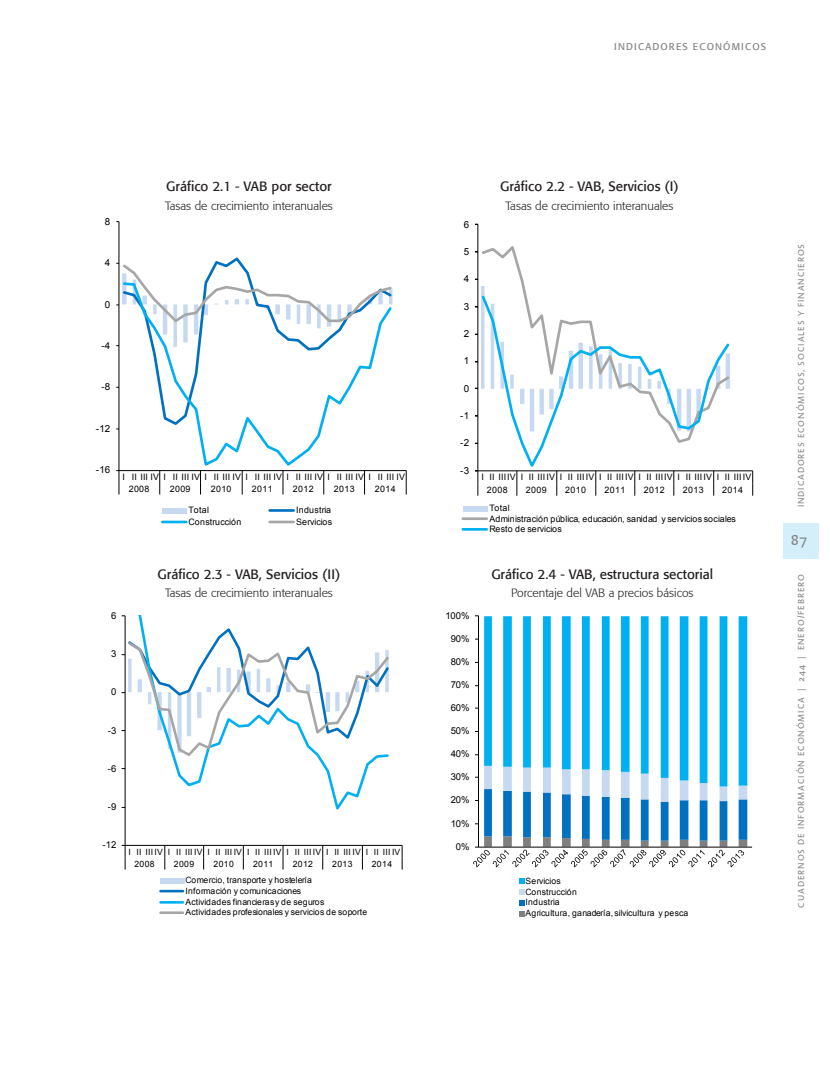
<style>
.page{position:relative;width:830px;height:1085px;background:#fff}
.page>*{position:absolute;margin:0;border:0;box-sizing:border-box;transform-origin:0 0}
.t1{font:15px "Linotype Aroma";color:#808285}
._06-Grafico__Titulo{font:13.5px "Formata";color:#231f20}
._07-Grafico__Subtitu{font:300 12px "Formata";color:#231f20}
.t2{font:9.75px "Arial";color:#000}
.t3{font:9.75px "Formata";letter-spacing:.12em;color:#808285}
.t4{font:9.45px "Arial";letter-spacing:-.01em;color:#000}
.t5{font:9px "Linotype Aroma";letter-spacing:.1em;color:#808285}
.t6{font:8.85px/12.3px "Arial";letter-spacing:.02em;color:#000}
.t7{font:8.85px/10.6px "Arial";color:#000}
.t8{font:8.7px/10.6px "Arial";color:#000}
.t9{font:8.7px/12px "Arial";letter-spacing:.02em;color:#000}
</style>
<div class="page">
<div style="left:783px;top:523px;width:35px;height:35px;background:#d4eff9"></div>
<hr style="left:118px;top:221px;width:1px;height:249px;background:#000">
<hr style="left:119px;top:470px;width:287px;height:1px;background:#000">
<svg style="left:116px;top:470px;width:3px;height:24px"></svg>
<svg style="left:159px;top:470px;width:1px;height:24px"></svg>
<svg style="left:200px;top:470px;width:1px;height:24px"></svg>
<svg style="left:242px;top:470px;width:1px;height:24px"></svg>
<svg style="left:282px;top:470px;width:1px;height:24px"></svg>
<svg style="left:323px;top:470px;width:1px;height:24px"></svg>
<svg style="left:364px;top:470px;width:1px;height:24px"></svg>
<svg style="left:405px;top:470px;width:1px;height:24px"></svg>
<svg style="left:146px;top:324px;width:236px;height:142px"></svg>
<svg style="left:116px;top:262px;width:277px;height:62px"></svg>
<div style="left:162px;top:508px;width:25px;height:5px;background:#c6d9f1"></div>
<hr style="left:269px;top:509px;width:24px;height:2px;background:#0070c0">
<hr style="left:162px;top:520px;width:24px;height:3px;background:#00b0f0">
<hr style="left:269px;top:520px;width:24px;height:3px;background:#a6a6a6">
<hr style="left:477px;top:224px;width:1px;height:247px;background:#000">
<hr style="left:477px;top:470px;width:275px;height:1px;background:#000">
<svg style="left:475px;top:470px;width:3px;height:25px"></svg>
<svg style="left:516px;top:471px;width:1px;height:24px"></svg>
<svg style="left:556px;top:471px;width:1px;height:24px"></svg>
<svg style="left:595px;top:471px;width:1px;height:24px"></svg>
<svg style="left:634px;top:471px;width:1px;height:24px"></svg>
<svg style="left:673px;top:471px;width:1px;height:24px"></svg>
<svg style="left:713px;top:471px;width:1px;height:24px"></svg>
<svg style="left:481px;top:246px;width:45px;height:47px"></svg>
<svg style="left:479px;top:293px;width:252px;height:178px"></svg>
<div style="left:463px;top:506px;width:25px;height:5px;background:#c6d9f1"></div>
<hr style="left:462px;top:517px;width:24px;height:3px;background:#a6a6a6">
<hr style="left:462px;top:528px;width:24px;height:2px;background:#00b0f0">
<hr style="left:125px;top:615px;width:1px;height:230px;background:#000">
<hr style="left:125px;top:844px;width:277px;height:1px;background:#000">
<svg style="left:122px;top:844px;width:4px;height:25px"></svg>
<svg style="left:164px;top:845px;width:1px;height:24px"></svg>
<svg style="left:203px;top:845px;width:1px;height:24px"></svg>
<svg style="left:243px;top:845px;width:1px;height:24px"></svg>
<svg style="left:282px;top:845px;width:1px;height:24px"></svg>
<svg style="left:322px;top:845px;width:1px;height:24px"></svg>
<svg style="left:362px;top:845px;width:1px;height:24px"></svg>
<svg style="left:401px;top:845px;width:1px;height:24px"></svg>
<svg style="left:138px;top:615px;width:248px;height:195px"></svg>
<svg style="left:122px;top:625px;width:267px;height:132px"></svg>
<div style="left:160px;top:878px;width:24px;height:5px;background:#c6d9f1"></div>
<hr style="left:160px;top:889px;width:23px;height:3px;background:#0070c0">
<hr style="left:160px;top:900px;width:23px;height:3px;background:#00b0f0">
<hr style="left:160px;top:911px;width:23px;height:2px;background:#a6a6a6">
<svg style="left:484px;top:616px;width:263px;height:149px"></svg>
<hr style="left:478px;top:615px;width:1px;height:232px;background:#000">
<hr style="left:478px;top:846px;width:273px;height:1px;background:#000">
<svg style="left:473px;top:765px;width:274px;height:102px"></svg>
<svg style="left:519px;top:878px;width:5px;height:5px"></svg>
<svg style="left:519px;top:889px;width:5px;height:5px"></svg>
<svg style="left:519px;top:900px;width:5px;height:5px"></svg>
<svg style="left:519px;top:911px;width:5px;height:5px"></svg>
<p class="t3" style="left:614px;top:40px;width:153px">INDICADORES ECONÓMICOS</p>
<p class="t2" style="left:105px;top:215px;width:7px">8</p>
<p class="t2" style="left:105px;top:256px;width:7px">4</p>
<p class="t2" style="left:105px;top:298px;width:7px">0</p>
<p class="t2" style="left:101px;top:339px;width:10px">-4</p>
<p class="t2" style="left:101px;top:380px;width:10px">-8</p>
<p class="t2" style="left:96px;top:422px;width:16px">-12</p>
<p class="_06-Grafico__Titulo" style="left:166px;top:178px;width:167px">Gráfico 2.1 - VAB por sector</p>
<p class="_07-Grafico__Subtitu" style="left:165px;top:198px;width:169px">Tasas de crecimiento interanuales</p>
<p class="t2" style="left:96px;top:463px;width:16px">-16</p>
<p class="t6" style="left:129px;top:470px;width:278px;text-indent:-6px">I II III IV I II III IV I II III IV I II III IV I II III IV I II III IV I II III IV<br>2008</p>
<p class="t6" style="left:170px;top:483px;width:22px">2009</p>
<p class="t6" style="left:210px;top:483px;width:22px">2010</p>
<p class="t6" style="left:251px;top:483px;width:22px">2011</p>
<p class="t6" style="left:292px;top:483px;width:22px">2012</p>
<p class="t6" style="left:333px;top:483px;width:22px">2013</p>
<p class="t6" style="left:374px;top:483px;width:22px">2014</p>
<p class="t6" style="left:188px;top:504px;width:22px">Total</p>
<p class="t6" style="left:296px;top:504px;width:37px">Industria</p>
<p class="t7" style="left:188px;top:516px;width:54px">Construcción</p>
<p class="t7" style="left:296px;top:516px;width:38px">Servicios</p>
<p class="_06-Grafico__Titulo" style="left:157px;top:565px;width:184px">Gráfico 2.3 - VAB, Servicios (II)</p>
<p class="_07-Grafico__Subtitu" style="left:165px;top:586px;width:169px">Tasas de crecimiento interanuales</p>
<p class="t4" style="left:111px;top:609px;width:7px">6</p>
<p class="t4" style="left:111px;top:647px;width:7px">3</p>
<p class="t4" style="left:111px;top:685px;width:7px">0</p>
<p class="t4" style="left:108px;top:724px;width:10px">-3</p>
<p class="t4" style="left:108px;top:762px;width:10px">-6</p>
<p class="t4" style="left:108px;top:800px;width:10px">-9</p>
<p class="t4" style="left:102px;top:838px;width:15px">-12</p>
<p class="t9" style="left:134px;top:845px;width:267px;text-indent:-6px">I II III IV I II III IV I II III IV I II III IV I II III IV I II III IV I II III IV<br>2008</p>
<p class="t9" style="left:174px;top:857px;width:22px">2009</p>
<p class="t9" style="left:213px;top:857px;width:22px">2010</p>
<p class="t9" style="left:253px;top:857px;width:22px">2011</p>
<p class="t9" style="left:292px;top:857px;width:22px">2012</p>
<p class="t9" style="left:332px;top:857px;width:22px">2013</p>
<p class="t9" style="left:371px;top:857px;width:22px">2014</p>
<p class="t8" style="left:185px;top:874px;width:183px">Comercio, transporte y hostelería<br>Información y comunicaciones<br>Actividades financieras y de seguros Actividades profesionales y servicios de soporte</p>
<p class="t2" style="left:463px;top:218px;width:7px">6</p>
<p class="t2" style="left:463px;top:245px;width:7px">5</p>
<p class="t2" style="left:463px;top:272px;width:7px">4</p>
<p class="t2" style="left:463px;top:300px;width:7px">3</p>
<p class="t2" style="left:463px;top:327px;width:7px">2</p>
<p class="t2" style="left:463px;top:354px;width:7px">1</p>
<p class="t2" style="left:463px;top:382px;width:7px">0</p>
<p class="t2" style="left:460px;top:409px;width:10px">-1</p>
<p class="t2" style="left:460px;top:436px;width:10px">-2</p>
<p class="t2" style="left:460px;top:464px;width:10px">-3</p>
<p class="_06-Grafico__Titulo" style="left:500px;top:178px;width:180px">Gráfico 2.2 - VAB, Servicios (I)</p>
<p class="_07-Grafico__Subtitu" style="left:505px;top:198px;width:169px">Tasas de crecimiento interanuales</p>
<p class="t6" style="left:486px;top:471px;width:266px;text-indent:-5px">I II IIIIV I II IIIIV I II IIIIV I II IIIIV I II IIIIV I II IIIIV I II IIIIV<br>2008</p>
<p class="t6" style="left:525px;top:483px;width:22px">2009</p>
<p class="t6" style="left:565px;top:483px;width:22px">2010</p>
<p class="t6" style="left:604px;top:483px;width:22px">2011</p>
<p class="t6" style="left:643px;top:483px;width:22px">2012</p>
<p class="t6" style="left:682px;top:483px;width:22px">2013</p>
<p class="t6" style="left:721px;top:483px;width:22px">2014</p>
<p class="t7" style="left:489px;top:502px;width:248px">Total<br>Administración pública, educación, sanidad y servicios sociales<br>Resto de servicios</p>
<p class="t4" style="left:445px;top:609px;width:25px">100%</p>
<p class="t4" style="left:450px;top:632px;width:20px">90%</p>
<p class="t4" style="left:450px;top:655px;width:20px">80%</p>
<p class="t4" style="left:450px;top:678px;width:20px">70%</p>
<p class="t4" style="left:450px;top:701px;width:20px">60%</p>
<p class="t4" style="left:450px;top:724px;width:20px">50%</p>
<p class="t4" style="left:450px;top:747px;width:20px">40%</p>
<p class="t4" style="left:450px;top:770px;width:20px">30%</p>
<p class="t4" style="left:450px;top:793px;width:20px">20%</p>
<p class="t4" style="left:450px;top:816px;width:20px">10%</p>
<p class="t4" style="left:456px;top:839px;width:15px">0%</p>
<p class="_06-Grafico__Titulo" style="left:491px;top:565px;width:223px">Gráfico 2.4 - VAB, estructura sectorial</p>
<p class="_07-Grafico__Subtitu" style="left:510px;top:586px;width:184px">Porcentaje del VAB a precios básicos</p>
<p class="t8" style="left:525px;top:875px;width:164px">Servicios<br>Construcción<br>Industria<br>Agricultura, ganadería, silvicultura y pesca</p>
<p class="t5" style="left:794px;top:507px;width:265px;rotate:-90deg">INDICADORES ECONÓMICOS, SOCIALES Y FINANCIEROS</p>
<h1 class="t1" style="left:790px;top:530px;width:18px">87</h1>
<p class="t5" style="left:794px;top:907px;width:335px;rotate:-90deg">CUADERNOS DE INFORMACIÓN ECONÓMICA | 244 | ENERO/FEBRERO</p>
</div>
